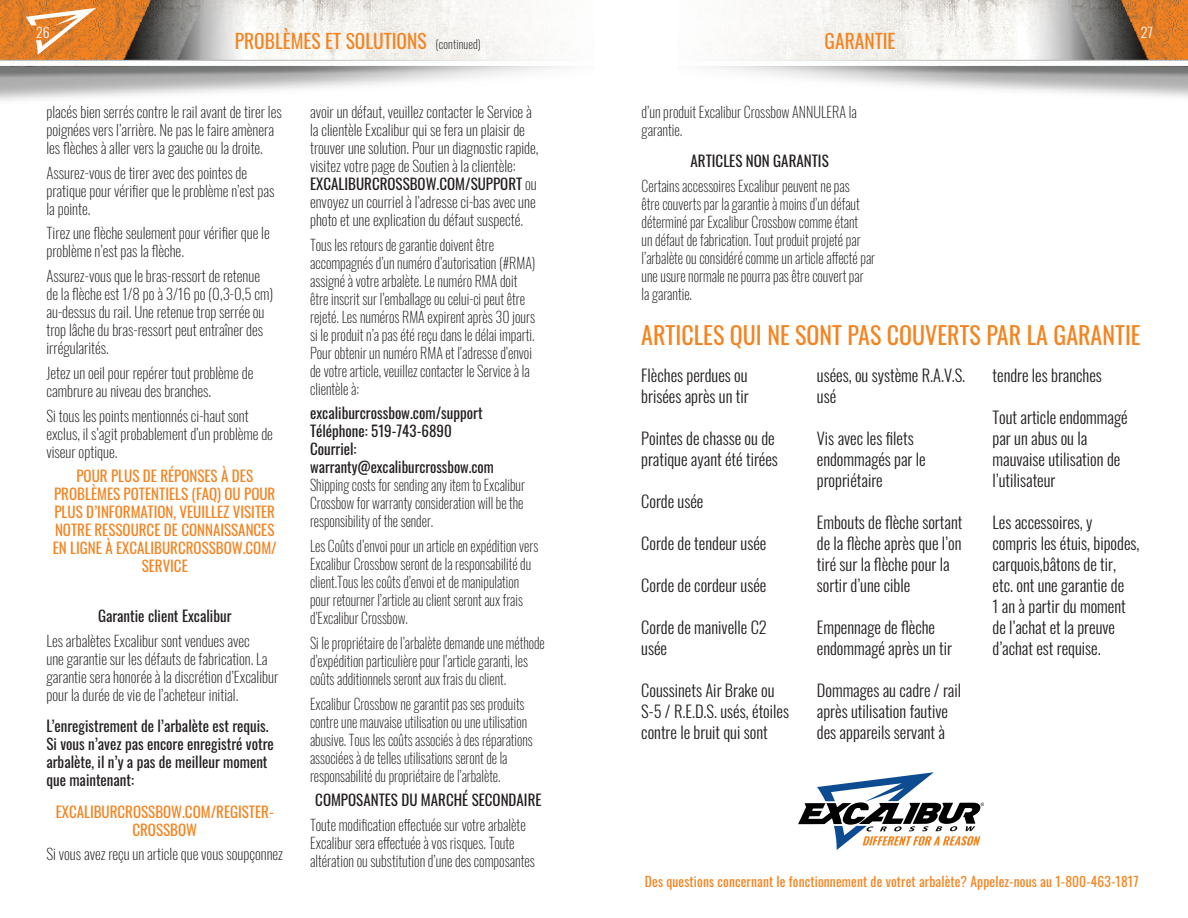
<style>
.page{position:relative;width:1188px;height:918px;background:#fff}
.page>*{position:absolute;margin:0;border:0;box-sizing:border-box;transform-origin:0 0}
.t1{font:24px "Oswald";color:#f5831f}
.t2{font:19.5px "Oswald";color:#f5831f}
.t3{font:300 16.5px/21px "Oswald";color:#231f20}
.t4{font:200 15px/18px "Oswald";color:#231f20}
.t5{font:200 15px/18px "Oswald";color:#231f20;scale:.92 1}
.t6{font:200 15px/18px "Oswald";color:#231f20;scale:.94 1}
.t7{font:15px/18px "Oswald";color:#231f20}
.t8{font:200 15px/18px "Oswald";color:#231f20;scale:.93 1}
.t9{font:15px/18px "Oswald";color:#f5831f;text-align:center}
.t10{font:200 15px/18px "Oswald";color:#231f20;scale:.95 1}
.t11{font:300 13.8px "Oswald";color:#fff}
.t12{font:13.5px "Oswald";letter-spacing:.01em;color:#f5831f}
.s1{font-weight:200;font-size:12px;color:#231f20}
.s2{font-weight:400}
</style>
<div class="page">
<img style="left:0;top:0;width:574px;height:101px">
<img style="left:698px;top:0;width:490px;height:97px">
<svg style="left:26px;top:8px;width:70px;height:47px"></svg>
<svg style="left:798px;top:772px;width:186px;height:78px"></svg>
<p class="t11" style="left:36px;top:20px;width:15px">26</p>
<p class="t11" style="left:1141px;top:20px;width:14px">27</p>
<p class="t2" style="left:235px;top:23px;width:248px">PROBLÈMES ET SOLUTIONS <span class="s1">(continued)</span></p>
<p class="t2" style="left:825px;top:23px;width:72px">GARANTIE</p>
<p class="t4" style="left:46px;top:101px;width:237px">placés bien serrés contre le rail avant de tirer les poignées vers l’arrière. Ne pas le faire amènera les flèches à aller vers la gauche ou la droite.</p>
<p class="t4" style="left:46px;top:162px;width:229px">Assurez-vous de tirer avec des pointes de pratique pour vérifier que le problème n’est pas la pointe.</p>
<p class="t4" style="left:46px;top:223px;width:225px">Tirez une flèche seulement pour vérifier que le problème n’est pas la flèche.</p>
<p class="t4" style="left:46px;top:265px;width:228px">Assurez-vous que le bras-ressort de retenue de la flèche est 1/8 po à 3/16 po (0,3-0,5 cm) au-dessus du rail. Une retenue trop serrée ou trop lâche du bras-ressort peut entraîner des irrégularités.</p>
<p class="t4" style="left:46px;top:362px;width:208px">Jetez un oeil pour repérer tout problème de cambrure au niveau des branches.</p>
<p class="t4" style="left:46px;top:405px;width:228px">Si tous les points mentionnés ci-haut sont exclus, il s’agit probablement d’un problème de viseur optique.</p>
<p class="t9" style="left:53px;top:466px;width:226px">POUR PLUS DE RÉPONSES À DES<br>PROBLÈMES POTENTIELS (FAQ) OU POUR<br>PLUS D’INFORMATION, VEUILLEZ VISITER<br>NOTRE RESSOURCE DE CONNAISSANCES<br>EN LIGNE À EXCALIBURCROSSBOW.COM/<br>SERVICE</p>
<p class="t7" style="left:98px;top:605px;width:135px">Garantie client Excalibur</p>
<p class="t4" style="left:46px;top:630px;width:233px">Les arbalètes Excalibur sont vendues avec<br>une garantie sur les défauts de fabrication. La garantie sera honorée à la discrétion d’Excalibur pour la durée de vie de l’acheteur initial.</p>
<p class="t7" style="left:46px;top:716px;width:229px">L’enregistrement de l’arbalète est requis.<br>Si vous n’avez pas encore enregistré votre arbalète, il n’y a pas de meilleur moment que maintenant:</p>
<p class="t9" style="left:56px;top:801px;width:220px">EXCALIBURCROSSBOW.COM/REGISTER-<br>CROSSBOW</p>
<p class="t4" style="left:46px;top:844px;width:238px">Si vous avez reçu un article que vous soupçonnez</p>
<p class="t4" style="left:310px;top:101px;width:230px">avoir un défaut, veuillez contacter le Service à la clientèle Excalibur qui se fera un plaisir de trouver une solution. Pour un diagnostic rapide, visitez votre page de Soutien à la clientèle:<br><span class="s2">EXCALIBURCROSSBOW.COM/SUPPORT</span> ou envoyez un courriel à l’adresse ci-bas avec une photo et une explication du défaut suspecté.</p>
<p class="t6" style="left:310px;top:234px;width:241px">Tous les retours de garantie doivent être accompagnés d’un numéro d’autorisation (#RMA) assigné à votre arbalète. Le numéro RMA doit être inscrit sur l’emballage ou celui-ci peut être rejeté. Les numéros RMA expirent après 30 jours si le produit n’a pas été reçu dans le délai imparti.<br>Pour obtenir un numéro RMA et l’adresse d’envoi de votre article, veuillez contacter le Service à la clientèle à:</p>
<p class="t7" style="left:310px;top:403px;width:174px">excaliburcrossbow.com/support<br>Téléphone: 519-743-6890<br>Courriel:</p>
<p class="t7" style="left:310px;top:457px;width:185px">warranty@excaliburcrossbow.com</p>
<p class="t5" style="left:310px;top:475px;width:235px;text-align:justify">Shipping costs for sending any item to Excalibur Crossbow for warranty consideration will be the responsibility of the sender.</p>
<p class="t5" style="left:310px;top:535px;width:250px">Les Coûts d’envoi pour un article en expédition vers Excalibur Crossbow seront de la responsabilité du client.Tous les coûts d’envoi et de manipulation pour retourner l’article au client seront aux frais d’Excalibur Crossbow.</p>
<p class="t5" style="left:310px;top:632px;width:257px">Si le propriétaire de l’arbalète demande une méthode d’expédition particulière pour l’article garanti, les coûts additionnels seront aux frais du client.</p>
<p class="t5" style="left:310px;top:693px;width:244px">Excalibur Crossbow ne garantit pas ses produits contre une mauvaise utilisation ou une utilisation abusive. Tous les coûts associés à des réparations associées à de telles utilisations seront de la responsabilité du propriétaire de l’arbalète.</p>
<p class="t7" style="left:315px;top:790px;width:228px">COMPOSANTES DU MARCHÉ SECONDAIRE</p>
<p class="t10" style="left:310px;top:814px;width:238px">Toute modification effectuée sur votre arbalète<br>Excalibur sera effectuée à vos risques. Toute altération ou substitution d’une des composantes</p>
<p class="t10" style="left:642px;top:101px;width:228px">d’un produit Excalibur Crossbow ANNULERA la garantie.</p>
<p class="t7" style="left:691px;top:151px;width:140px">ARTICLES NON GARANTIS</p>
<p class="t8" style="left:642px;top:175px;width:253px">Certains accessoires Excalibur peuvent ne pas<br>être couverts par la garantie à moins d’un défaut déterminé par Excalibur Crossbow comme étant<br>un défaut de fabrication. Tout produit projeté par l’arbalète ou considéré comme un article affecté par une usure normale ne pourra pas être couvert par la garantie.</p>
<p class="t1" style="left:641px;top:313px;width:501px">ARTICLES QUI NE SONT PAS COUVERTS PAR LA GARANTIE</p>
<p class="t3" style="left:641px;top:363px;width:109px">Flèches perdues ou brisées après un tir</p>
<p class="t3" style="left:641px;top:426px;width:138px">Pointes de chasse ou de pratique ayant été tirées</p>
<p class="t3" style="left:641px;top:489px;width:64px">Corde usée</p>
<p class="t3" style="left:641px;top:531px;width:127px">Corde de tendeur usée</p>
<p class="t3" style="left:641px;top:573px;width:127px">Corde de cordeur usée</p>
<p class="t3" style="left:641px;top:615px;width:127px">Corde de manivelle C2 usée</p>
<p class="t3" style="left:641px;top:678px;width:149px">Coussinets Air Brake ou<br>S-5 / R.E.D.S. usés, étoiles contre le bruit qui sont</p>
<p class="t3" style="left:817px;top:363px;width:150px">usées, ou système R.A.V.S. usé</p>
<p class="t3" style="left:817px;top:426px;width:110px">Vis avec les filets endommagés par le propriétaire</p>
<p class="t3" style="left:817px;top:510px;width:147px">Embouts de flèche sortant de la flèche après que l’on tiré sur la flèche pour la sortir d’une cible</p>
<p class="t3" style="left:817px;top:615px;width:137px">Empennage de flèche endommagé après un tir</p>
<p class="t3" style="left:817px;top:678px;width:146px">Dommages au cadre / rail après utilisation fautive des appareils servant à</p>
<p class="t3" style="left:993px;top:363px;width:111px">tendre les branches</p>
<p class="t3" style="left:993px;top:405px;width:137px">Tout article endommagé par un abus ou la mauvaise utilisation de l’utilisateur</p>
<p class="t3" style="left:993px;top:510px;width:148px">Les accessoires, y compris les étuis, bipodes, carquois,bâtons de tir, etc. ont une garantie de<br>1 an à partir du moment de l’achat et la preuve d’achat est requise.</p>
<p class="t12" style="left:645px;top:869px;width:495px">Des questions concernant le fonctionnement de votret arbalète? Appelez-nous au 1-800-463-1817</p>
</div>
